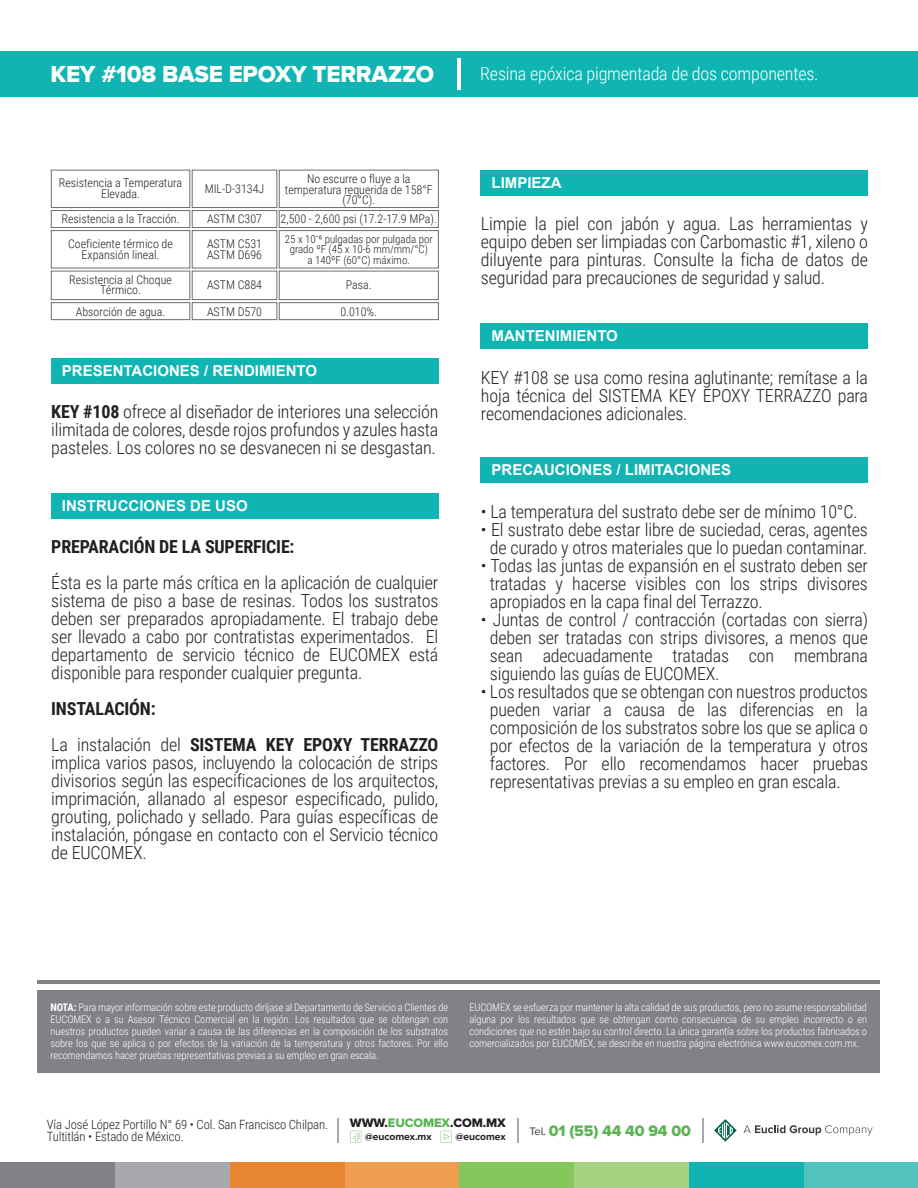
<style>
.page{position:relative;width:918px;height:1188px;background:#fff}
.page>*{position:absolute;margin:0;border:0;box-sizing:border-box;transform-origin:0 0}
.t1{font:24px "Proxima Nova A Extrabld";letter-spacing:-.01em;color:#fff}
.t2{font:300 18px/18px "Roboto Condensed";letter-spacing:-.01em;color:#231f20;text-align:justify}
.t3{font:700 18px/36px "Roboto Condensed";letter-spacing:-.01em;color:#231f20}
.t4{font:300 18px "Roboto Condensed";letter-spacing:-.01em;color:#fff}
.t5{font:15.75px "Proxima Nova A Extrabld";letter-spacing:-.01em;color:#5ab453}
.t6{font:700 15px "Arial";color:#fff}
.t7{font:300 12.75px/12.8px "Roboto Condensed";letter-spacing:-.01em;color:#231f20}
.t8{font:12.75px "Proxima Nova A Extrabld";letter-spacing:-.01em;color:#231f20}
.t9{font:300 12px/10.5px "Roboto Condensed";color:#231f20;text-align:center}
.t10{font:300 10.95px/10.5px "Roboto Condensed";color:#231f20;text-align:center}
.t11{font:300 10.5px/12px "Roboto Condensed";letter-spacing:-.01em;color:#fff;text-align:justify}
.t12{font:700 10.35px "Proxima Nova A";letter-spacing:-.01em;color:#231f20}
.s1{font-weight:700}
.s2{font-weight:300}
.s3{color:#5ab453}
.s4{font-family:"Proxima Nova A";font-size:11.25px;color:#333739}
</style>
<div class="page">
<div style="left:37px;top:990px;width:843px;height:82px;background:#808285"></div>
<hr style="left:37px;top:980px;width:843px;height:3px;background:#808285">
<div style="left:804px;top:1162px;width:114px;height:26px;background:#52c2bf"></div>
<div style="left:689px;top:1162px;width:115px;height:26px;background:#10b5b3"></div>
<div style="left:574px;top:1162px;width:115px;height:26px;background:#a6d281"></div>
<div style="left:459px;top:1162px;width:115px;height:26px;background:#85c65d"></div>
<div style="left:345px;top:1162px;width:114px;height:26px;background:#ee9e4e"></div>
<div style="left:230px;top:1162px;width:115px;height:26px;background:#e88530"></div>
<div style="left:115px;top:1162px;width:115px;height:26px;background:#a8a9ad"></div>
<div style="left:0;top:1162px;width:115px;height:26px;background:#808285"></div>
<svg style="left:714px;top:1119px;width:23px;height:23px"></svg>
<svg style="left:744px;top:1125px;width:129px;height:10px"></svg>
<svg style="left:441px;top:1131px;width:11px;height:12px"></svg>
<svg style="left:350px;top:1131px;width:11px;height:12px"></svg>
<svg style="left:702px;top:1118px;width:1px;height:25px"></svg>
<svg style="left:517px;top:1118px;width:1px;height:25px"></svg>
<hr style="left:337px;top:1118px;width:2px;height:25px;background:#a8a9ad">
<div style="left:0;top:51px;width:918px;height:45px;background:#10b5b3"></div>
<hr style="left:457px;top:58px;width:4px;height:31px;background:#fff">
<div style="left:192px;top:170px;width:85px;height:38px;border:1px solid #6c6d70"></div>
<div style="left:51px;top:170px;width:139px;height:38px;border:1px solid #6c6d70"></div>
<div style="left:279px;top:170px;width:160px;height:38px;border:1px solid #6c6d70"></div>
<div style="left:192px;top:230px;width:85px;height:38px;border:1px solid #6c6d70"></div>
<div style="left:51px;top:230px;width:139px;height:38px;border:1px solid #6c6d70"></div>
<div style="left:279px;top:230px;width:160px;height:38px;border:1px solid #6c6d70"></div>
<div style="left:192px;top:210px;width:85px;height:18px;border:1px solid #6c6d70"></div>
<div style="left:51px;top:210px;width:139px;height:18px;border:1px solid #6c6d70"></div>
<div style="left:279px;top:210px;width:160px;height:18px;border:1px solid #6c6d70"></div>
<div style="left:192px;top:302px;width:85px;height:18px;border:1px solid #6c6d70"></div>
<div style="left:51px;top:302px;width:139px;height:18px;border:1px solid #6c6d70"></div>
<div style="left:279px;top:302px;width:160px;height:18px;border:1px solid #6c6d70"></div>
<div style="left:192px;top:271px;width:85px;height:29px;border:1px solid #6c6d70"></div>
<div style="left:51px;top:271px;width:139px;height:29px;border:1px solid #6c6d70"></div>
<div style="left:279px;top:271px;width:160px;height:29px;border:1px solid #6c6d70"></div>
<div style="left:51px;top:358px;width:387px;height:25px;background:#10b5b3"></div>
<div style="left:51px;top:493px;width:387px;height:25px;background:#10b5b3"></div>
<div style="left:481px;top:170px;width:387px;height:26px;background:#10b5b3"></div>
<div style="left:481px;top:323px;width:387px;height:26px;background:#10b5b3"></div>
<div style="left:481px;top:457px;width:387px;height:26px;background:#10b5b3"></div>
<h1 class="t1" style="left:51px;top:60px;width:385px">KEY #108 BASE EPOXY TERRAZZO</h1>
<p class="t4" style="left:480px;top:61px;width:340px">Resina epóxica pigmentada de dos componentes.</p>
<p class="t9" style="left:59px;top:178px;width:125px">Resistencia a Temperatura<br>Elevada.</p>
<p class="t9" style="left:205px;top:183px;width:61px">MIL-D-3134J</p>
<p class="t9" style="left:285px;top:173px;width:149px">No escurre o fluye a la temperatura requerida de 158°F (70°C).</p>
<p class="t9" style="left:61px;top:213px;width:120px">Resistencia a la Tracción.</p>
<p class="t9" style="left:207px;top:213px;width:56px">ASTM C307</p>
<p class="t9" style="left:281px;top:213px;width:158px">2,500 - 2,600 psi (17.2-17.9 MPa).</p>
<p class="t9" style="left:68px;top:239px;width:106px">Coeficiente térmico de<br>Expansión lineal.</p>
<p class="t9" style="left:69px;top:274px;width:104px">Resistencia al Choque<br>Térmico.</p>
<p class="t9" style="left:207px;top:239px;width:57px;text-align:left">ASTM C531<br>ASTM D696</p>
<p class="t10" style="left:285px;top:233px;width:149px">25 x 10-6 pulgadas por pulgada por grado ºF (45 x 10-6 mm/mm/°C)<br>a 140ºF (60°C) máximo.</p>
<p class="t9" style="left:207px;top:279px;width:56px">ASTM C884</p>
<p class="t9" style="left:346px;top:279px;width:27px">Pasa.</p>
<p class="t9" style="left:76px;top:306px;width:91px">Absorción de agua.</p>
<p class="t9" style="left:207px;top:306px;width:57px">ASTM D570</p>
<p class="t9" style="left:340px;top:306px;width:38px">0.010%.</p>
<p class="t6" style="left:62px;top:361px;width:257px">PRESENTACIONES / RENDIMIENTO</p>
<p class="t2" style="left:51px;top:402px;width:389px"><span class="s1">KEY #108</span> ofrece al diseñador de interiores una selección ilimitada de colores, desde rojos profundos y azules hasta pasteles. Los colores no se desvanecen ni se desgastan.</p>
<p class="t6" style="left:62px;top:496px;width:187px">INSTRUCCIONES DE USO</p>
<p class="t3" style="left:51px;top:528px;width:245px">PREPARACIÓN DE LA SUPERFICIE:</p>
<p class="t2" style="left:51px;top:573px;width:389px">Ésta es la parte más crítica en la aplicación de cualquier sistema de piso a base de resinas. Todos los sustratos deben ser preparados apropiadamente. El trabajo debe ser llevado a cabo por contratistas experimentados. El departamento de servicio técnico de EUCOMEX está disponible para responder cualquier pregunta.</p>
<p class="t3" style="left:51px;top:690px;width:389px">INSTALACIÓN:<br><span class="s2">La instalación del</span> SISTEMA KEY EPOXY TERRAZZO</p>
<p class="t2" style="left:51px;top:753px;width:389px">implica varios pasos, incluyendo la colocación de strips divisorios según las especificaciones de los arquitectos, imprimación, allanado al espesor especificado, pulido, grouting, polichado y sellado. Para guías específicas de instalación, póngase en contacto con el Servicio técnico de EUCOMEX.</p>
<p class="t6" style="left:492px;top:173px;width:72px">LIMPIEZA</p>
<p class="t2" style="left:481px;top:214px;width:389px">Limpie la piel con jabón y agua. Las herramientas y equipo deben ser limpiadas con Carbomastic #1, xileno o diluyente para pinturas. Consulte la ficha de datos de seguridad para precauciones de seguridad y salud.</p>
<p class="t6" style="left:492px;top:326px;width:128px">MANTENIMIENTO</p>
<p class="t2" style="left:481px;top:367px;width:389px">KEY #108 se usa como resina aglutinante; remítase a la hoja técnica del SISTEMA KEY EPOXY TERRAZZO para recomendaciones adicionales.</p>
<p class="t6" style="left:492px;top:460px;width:241px">PRECAUCIONES / LIMITACIONES</p>
<p class="t2" style="left:481px;top:502px;width:378px">• La temperatura del sustrato debe ser de mínimo 10°C.</p>
<p class="t2" style="left:481px;top:520px;width:389px;text-align:center">• El sustrato debe estar libre de suciedad, ceras, agentes de curado y otros materiales que lo puedan contaminar.</p>
<p class="t2" style="left:490px;top:556px;width:380px;text-indent:-9px">• Todas las juntas de expansión en el sustrato deben ser tratadas y hacerse visibles con los strips divisores apropiados en la capa final del Terrazzo.</p>
<p class="t2" style="left:490px;top:610px;width:380px;text-indent:-9px">• Juntas de control / contracción (cortadas con sierra) deben ser tratadas con strips divisores, a menos que sean adecuadamente tratadas con membrana siguiendo las guías de EUCOMEX.</p>
<p class="t2" style="left:490px;top:682px;width:380px;text-indent:-9px">• Los resultados que se obtengan con nuestros productos pueden variar a causa de las diferencias en la composición de los substratos sobre los que se aplica o por efectos de la variación de la temperatura y otros factores. Por ello recomendamos hacer pruebas representativas previas a su empleo en gran escala.</p>
<p class="t11" style="left:51px;top:1001px;width:399px"><span class="s1">NOTA:</span> Para mayor información sobre este producto diríjase al Departamento de Servicio a Clientes de EUCOMEX o a su Asesor Técnico Comercial en la región. Los resultados que se obtengan con nuestros productos pueden variar a causa de las diferencias en la composición de los substratos sobre los que se aplica o por efectos de la variación de la temperatura y otros factores. Por ello recomendamos hacer pruebas representativas previas a su empleo en gran escala.</p>
<p class="t11" style="left:469px;top:1001px;width:399px">EUCOMEX se esfuerza por mantener la alta calidad de sus productos, pero no asume responsabilidad alguna por los resultados que se obtengan como consecuencia de su empleo incorrecto o en condiciones que no estén bajo su control directo. La única garantía sobre los productos fabricados o comercializados por EUCOMEX, se describe en nuestra página electrónica www.eucomex.com.mx.</p>
<p class="t8" style="left:350px;top:1115px;width:157px">WWW.<span class="s3">EUCOMEX</span>.COM.MX</p>
<p class="t12" style="left:365px;top:1131px;width:68px">@eucomex.mx</p>
<p class="t12" style="left:456px;top:1131px;width:52px">@eucomex</p>
<p class="t7" style="left:47px;top:1117px;width:283px">Vía José López Portillo N° 69 • Col. San Francisco Chilpan.<br>Tultitlán • Estado de México.</p>
<p class="t5" style="left:529px;top:1121px;width:163px"><span class="s4">Tel.</span> 01 (55) 44 40 94 00</p>
</div>
